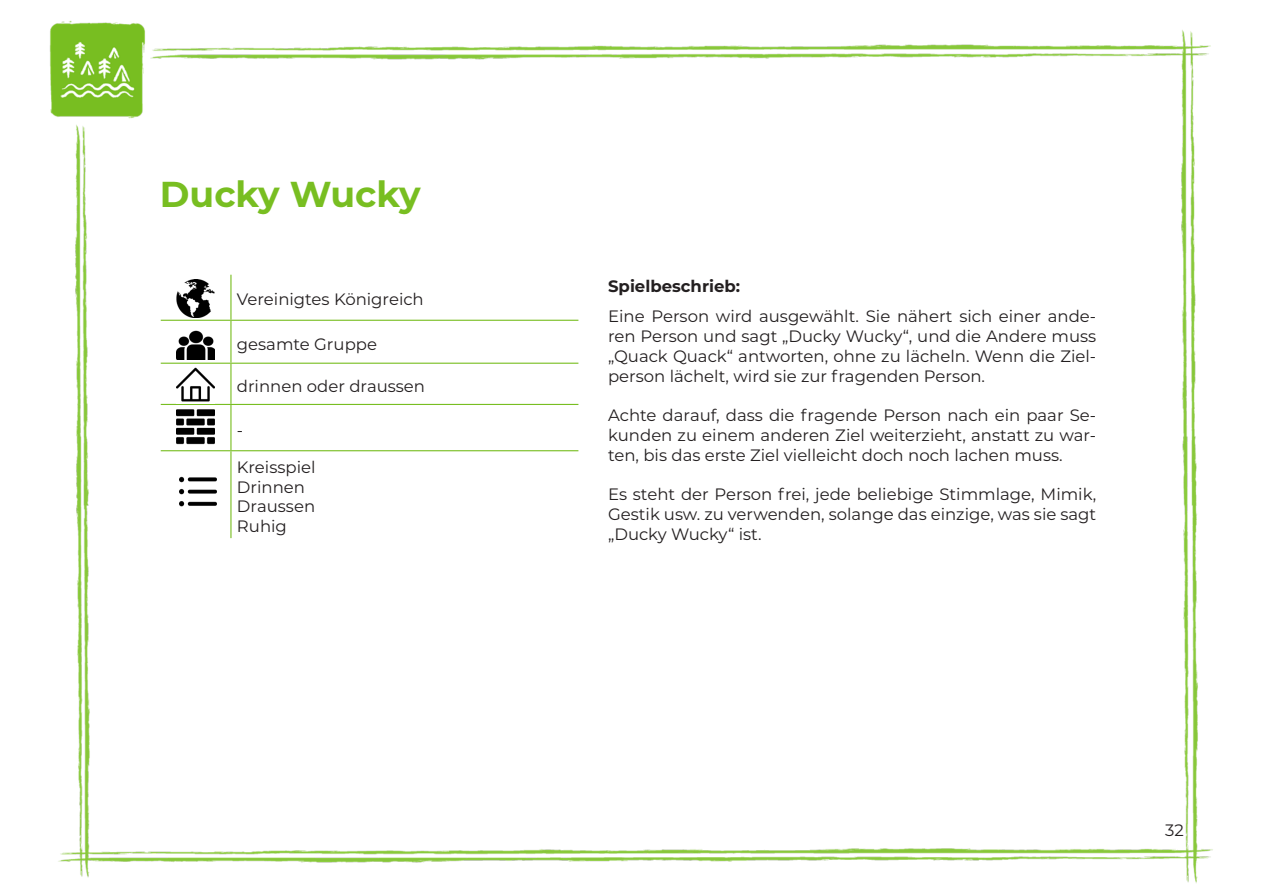
<style>
.page{position:relative;width:1263px;height:893px;background:#fff}
.page>*{position:absolute;margin:0;border:0;box-sizing:border-box;transform-origin:0 0}
.Überschrift{font:700 36px "Montserrat";letter-spacing:-.005em;color:#78be21}
.t1{font:16.5px/19.8px "Montserrat";color:#231f20;text-align:justify}
.t2{font:700 16.5px "Montserrat";color:#231f20}
</style>
<div class="page">
<img style="left:49px;top:21px;width:1164px;height:863px">
<hr style="left:230px;top:275px;width:1px;height:45px;background:#78be21">
<hr style="left:161px;top:320px;width:70px;height:1px;background:#78be21">
<hr style="left:231px;top:320px;width:347px;height:1px;background:#78be21">
<hr style="left:230px;top:321px;width:1px;height:42px;background:#78be21">
<hr style="left:161px;top:363px;width:70px;height:1px;background:#78be21">
<hr style="left:231px;top:363px;width:347px;height:1px;background:#78be21">
<hr style="left:230px;top:364px;width:1px;height:40px;background:#78be21">
<hr style="left:161px;top:404px;width:70px;height:1px;background:#78be21">
<hr style="left:231px;top:404px;width:347px;height:1px;background:#78be21">
<hr style="left:230px;top:405px;width:1px;height:45px;background:#78be21">
<hr style="left:161px;top:450px;width:70px;height:1px;background:#78be21">
<hr style="left:231px;top:450px;width:347px;height:1px;background:#78be21">
<hr style="left:230px;top:451px;width:1px;height:87px;background:#78be21">
<img style="left:177px;top:280px;width:38px;height:38px">
<img style="left:176px;top:328px;width:39px;height:31px">
<img style="left:177px;top:366px;width:38px;height:38px">
<img style="left:176px;top:407px;width:38px;height:38px">
<img style="left:179px;top:473px;width:38px;height:38px">
<p class="Überschrift" style="left:160px;top:169px;width:262px">Ducky Wucky</p>
<p class="t1" style="left:237px;top:289px;width:188px">Vereinigtes Königreich</p>
<p class="t1" style="left:237px;top:333px;width:142px">gesamte Gruppe</p>
<p class="t1" style="left:237px;top:375px;width:190px">drinnen oder draussen</p>
<p class="t1" style="left:237px;top:419px;width:8px">-</p>
<p class="t1" style="left:237px;top:456px;width:80px">Kreisspiel</p>
<p class="t1" style="left:237px;top:476px;width:70px">Drinnen</p>
<p class="t1" style="left:237px;top:496px;width:80px">Draussen</p>
<p class="t1" style="left:237px;top:516px;width:51px">Ruhig</p>
<p class="t2" style="left:608px;top:275px;width:134px">Spielbeschrieb:</p>
<p class="t1" style="left:608px;top:306px;width:490px">Eine Person wird ausgewählt. Sie nähert sich einer ande&shy;ren Person und sagt „Ducky Wucky“, und die Andere muss „Quack Quack“ antworten, ohne zu lächeln. Wenn die Ziel&shy;person lächelt, wird sie zur fragenden Person.</p>
<p class="t1" style="left:608px;top:405px;width:490px">Achte darauf, dass die fragende Person nach ein paar Se&shy;kunden zu einem anderen Ziel weiterzieht, anstatt zu war&shy;ten, bis das erste Ziel vielleicht doch noch lachen muss.</p>
<p class="t1" style="left:608px;top:484px;width:490px">Es steht der Person frei, jede beliebige Stimmlage, Mimik, Gestik usw. zu verwenden, solange das einzige, was sie sagt „Ducky Wucky“ ist.</p>
<p class="t1" style="left:1165px;top:820px;width:20px">32</p>
</div>
